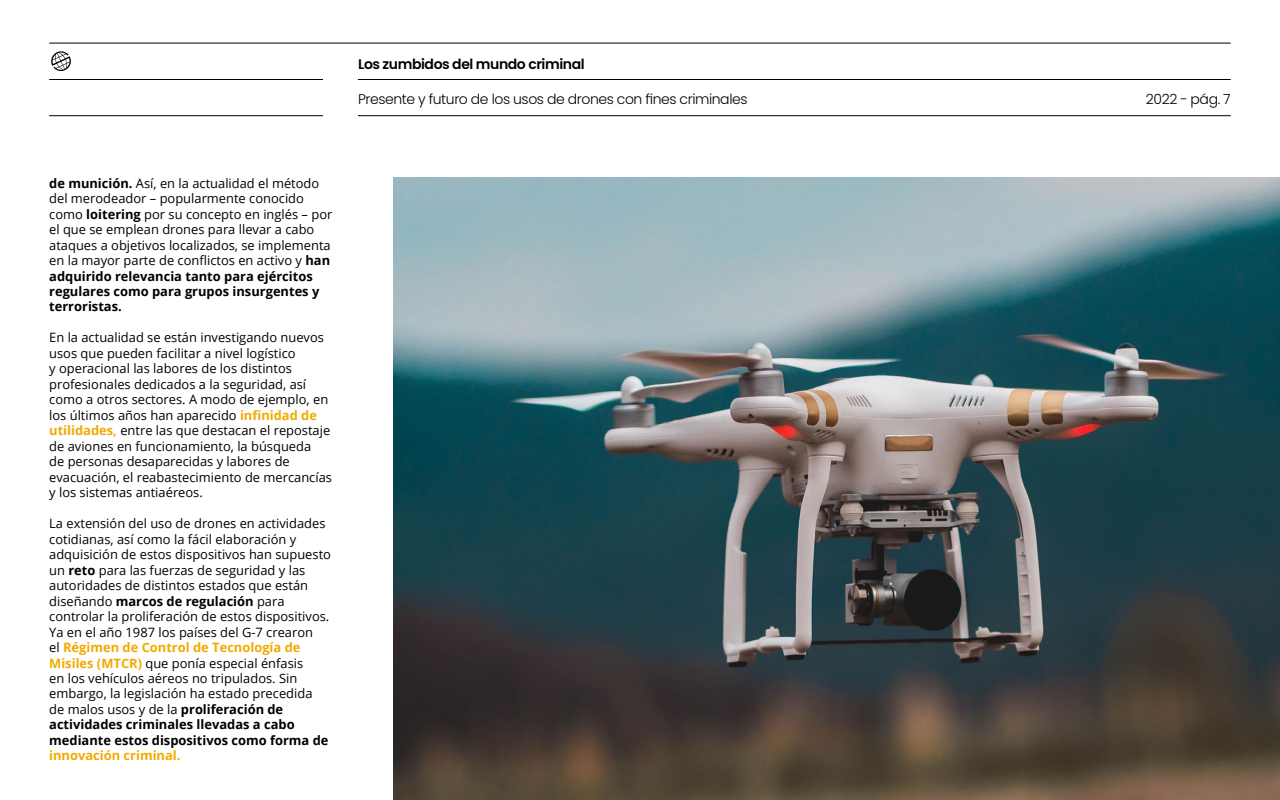
<style>
.page{position:relative;width:1280px;height:800px;background:#fff}
.page>*{position:absolute;margin:0;border:0;box-sizing:border-box;transform-origin:0 0}
.t1{font:300 14px "Poppins";letter-spacing:-.03em;color:#000}
.t2{font:600 14px "Poppins";letter-spacing:-.03em;color:#000}
.t3{font:12.9px/15.5px "Open Sans";color:#000}
.t4{font:700 12.9px "Open Sans";color:#f2aa00}
.s1{font-weight:700}
.s2{font-weight:700;color:#f2aa00}
</style>
<div class="page">
<img style="left:394px;top:178px;width:886px;height:622px">
<svg style="left:51px;top:51px;width:20px;height:20px"></svg>
<hr style="left:49px;top:43px;width:1182px;height:1px;background:#000">
<hr style="left:49px;top:79px;width:274px;height:1px;background:#000">
<hr style="left:49px;top:115px;width:274px;height:1px;background:#000">
<hr style="left:358px;top:79px;width:873px;height:1px;background:#000">
<hr style="left:358px;top:115px;width:873px;height:1px;background:#000">
<p class="t2" style="left:358px;top:56px;width:228px">Los zumbidos del mundo criminal</p>
<p class="t1" style="left:358px;top:91px;width:391px">Presente y futuro de los usos de drones con fines criminales</p>
<p class="t1" style="left:1146px;top:91px;width:86px">2022 - pág. 7</p>
<p class="t3" style="left:49px;top:175px;width:285px"><span class="s1">de munición.</span> Así, en la actualidad el método del merodeador – popularmente conocido como <span class="s1">loitering</span> por su concepto en inglés – por el que se emplean drones para llevar a cabo ataques a objetivos localizados, se implementa en la mayor parte de conflictos en activo y <span class="s1">han adquirido relevancia tanto para ejércitos regulares como para grupos insurgentes y terroristas.</span></p>
<p class="t3" style="left:49px;top:330px;width:284px">En la actualidad se están investigando nuevos usos que pueden facilitar a nivel logístico<br>y operacional las labores de los distintos profesionales dedicados a la seguridad, así como a otros sectores. A modo de ejemplo, en los últimos años han aparecido <span class="s2">infinidad de utilidades,</span> entre las que destacan el repostaje de aviones en funcionamiento, la búsqueda<br>de personas desaparecidas y labores de evacuación, el reabastecimiento de mercancías y los sistemas antiaéreos.</p>
<p class="t3" style="left:49px;top:515px;width:283px">La extensión del uso de drones en actividades cotidianas, así como la fácil elaboración y adquisición de estos dispositivos han supuesto un <span class="s1">reto</span> para las fuerzas de seguridad y las autoridades de distintos estados que están diseñando <span class="s1">marcos de regulación</span> para controlar la proliferación de estos dispositivos.<br>Ya en el año 1987 los países del G-7 crearon<br>el <span class="s2">Régimen de Control de Tecnología de Misiles (MTCR)</span> que ponía especial énfasis<br>en los vehículos aéreos no tripulados. Sin embargo, la legislación ha estado precedida<br>de malos usos y de la <span class="s1">proliferación de actividades criminales llevadas a cabo mediante estos dispositivos como forma de</span></p>
<p class="t4" style="left:49px;top:747px;width:133px">innovación criminal.</p>
</div>
